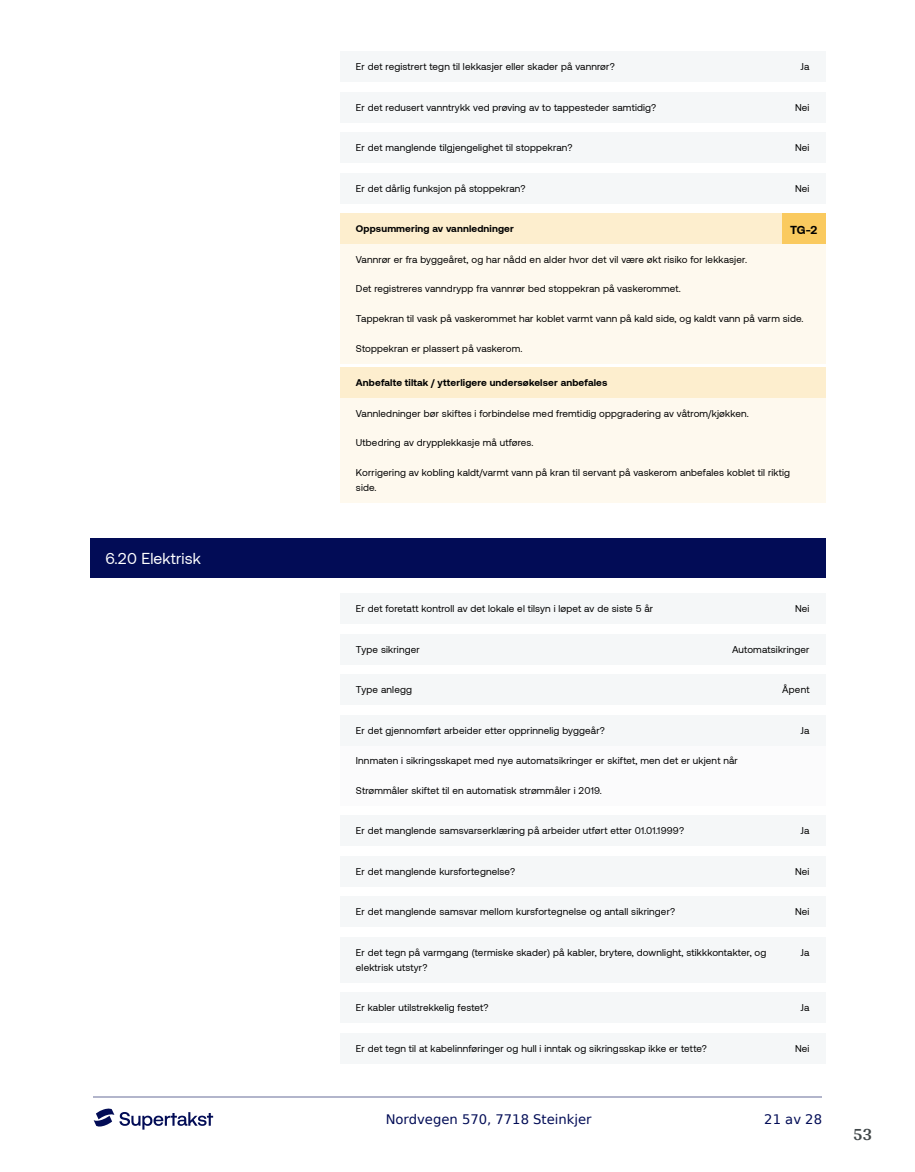
<style>
.page{position:relative;width:915px;height:1172px;background:#fff}
.page>*{position:absolute;margin:0;border:0;box-sizing:border-box;transform-origin:0 0}
.t1{font:700 18px "Arya";color:#414749}
.t2{font:15.75px "Aeonik";letter-spacing:.01em;color:#fff}
.t3{font:13.2px "DejaVu Sans";color:#020c56}
.t4{font:700 11.85px "Aeonik";color:#000}
.t5{font:9.9px/14.9px "Aeonik";letter-spacing:.015em;color:#000}
.t6{font:700 9.9px "Aeonik";letter-spacing:.015em;color:#000}
</style>
<div class="page">
<hr style="left:93px;top:1097px;width:728px;height:1px;background:#b2b5cb">
<svg style="left:94px;top:1108px;width:119px;height:21px"></svg>
<div style="left:89px;top:538px;width:736px;height:40px;background:#020c56"></div>
<div style="left:340px;top:244px;width:485px;height:120px;background:#fef9ee"></div>
<div style="left:340px;top:398px;width:485px;height:105px;background:#fef9ee"></div>
<div style="left:340px;top:745px;width:485px;height:61px;background:#f5f7f8"></div>
<div style="left:340px;top:52px;width:485px;height:30px;background:#f5f7f8"></div>
<div style="left:340px;top:92px;width:485px;height:31px;background:#f5f7f8"></div>
<div style="left:340px;top:133px;width:485px;height:30px;background:#f5f7f8"></div>
<div style="left:340px;top:173px;width:485px;height:31px;background:#f5f7f8"></div>
<div style="left:340px;top:213px;width:485px;height:31px;background:#fdeece"></div>
<div style="left:781px;top:213px;width:44px;height:31px;background:#faca5f"></div>
<div style="left:340px;top:367px;width:485px;height:31px;background:#fdeece"></div>
<div style="left:340px;top:593px;width:485px;height:31px;background:#f5f7f8"></div>
<div style="left:340px;top:634px;width:485px;height:31px;background:#f5f7f8"></div>
<div style="left:340px;top:674px;width:485px;height:31px;background:#f5f7f8"></div>
<div style="left:340px;top:715px;width:485px;height:30px;background:#f5f7f8"></div>
<div style="left:340px;top:816px;width:485px;height:30px;background:#f5f7f8"></div>
<div style="left:340px;top:856px;width:485px;height:31px;background:#f5f7f8"></div>
<div style="left:340px;top:896px;width:485px;height:31px;background:#f5f7f8"></div>
<div style="left:340px;top:937px;width:485px;height:45px;background:#f5f7f8"></div>
<div style="left:340px;top:992px;width:485px;height:31px;background:#f5f7f8"></div>
<div style="left:340px;top:1033px;width:485px;height:30px;background:#f5f7f8"></div>
<h2 class="t2" style="left:105px;top:550px;width:97px">6.20 Elektrisk</h2>
<p class="t5" style="left:356px;top:60px;width:260px">Er det registrert tegn til lekkasjer eller skader på vannrør?</p>
<p class="t5" style="left:800px;top:60px;width:10px">Ja</p>
<p class="t5" style="left:356px;top:100px;width:302px">Er det redusert vanntrykk ved prøving av to tappesteder samtidig?</p>
<p class="t5" style="left:794px;top:100px;width:16px">Nei</p>
<p class="t5" style="left:356px;top:140px;width:218px">Er det manglende tilgjengelighet til stoppekran?</p>
<p class="t5" style="left:794px;top:140px;width:16px">Nei</p>
<p class="t5" style="left:356px;top:181px;width:171px">Er det dårlig funksjon på stoppekran?</p>
<p class="t5" style="left:794px;top:181px;width:16px">Nei</p>
<p class="t6" style="left:356px;top:223px;width:159px">Oppsummering av vannledninger</p>
<p class="t4" style="left:789px;top:223px;width:29px">TG-2</p>
<p class="t5" style="left:356px;top:252px;width:392px">Vannrør er fra byggeåret, og har nådd en alder hvor det vil være økt risiko for lekkasjer.</p>
<p class="t5" style="left:356px;top:282px;width:326px">Det registreres vanndrypp fra vannrør bed stoppekran på vaskerommet.</p>
<p class="t5" style="left:356px;top:311px;width:449px">Tappekran til vask på vaskerommet har koblet varmt vann på kald side, og kaldt vann på varm side.</p>
<p class="t5" style="left:356px;top:341px;width:168px">Stoppekran er plassert på vaskerom.</p>
<p class="t6" style="left:356px;top:377px;width:253px">Anbefalte tiltak / ytterligere undersøkelser anbefales</p>
<p class="t5" style="left:356px;top:406px;width:394px">Vannledninger bør skiftes i forbindelse med fremtidig oppgradering av våtrom/kjøkken.</p>
<p class="t5" style="left:356px;top:436px;width:179px">Utbedring av drypplekkasje må utføres.</p>
<p class="t5" style="left:356px;top:465px;width:435px">Korrigering av kobling kaldt/varmt vann på kran til servant på vaskerom anbefales koblet til riktig side.</p>
<p class="t5" style="left:356px;top:601px;width:299px">Er det foretatt kontroll av det lokale el tilsyn i løpet av de siste 5 år</p>
<p class="t5" style="left:794px;top:601px;width:16px">Nei</p>
<p class="t5" style="left:356px;top:642px;width:65px">Type sikringer</p>
<p class="t5" style="left:731px;top:642px;width:79px">Automatsikringer</p>
<p class="t5" style="left:356px;top:682px;width:57px">Type anlegg</p>
<p class="t5" style="left:782px;top:682px;width:29px">Åpent</p>
<p class="t5" style="left:356px;top:723px;width:250px">Er det gjennomført arbeider etter opprinnelig byggeår?</p>
<p class="t5" style="left:800px;top:723px;width:10px">Ja</p>
<p class="t5" style="left:356px;top:753px;width:383px">Innmaten i sikringsskapet med nye automatsikringer er skiftet, men det er ukjent når</p>
<p class="t5" style="left:356px;top:783px;width:247px">Strømmåler skiftet til en automatisk strømmåler i 2019.</p>
<p class="t5" style="left:356px;top:823px;width:329px">Er det manglende samsvarserklæring på arbeider utført etter 01.01.1999?</p>
<p class="t5" style="left:800px;top:823px;width:10px">Ja</p>
<p class="t5" style="left:356px;top:864px;width:161px">Er det manglende kursfortegnelse?</p>
<p class="t5" style="left:794px;top:864px;width:16px">Nei</p>
<p class="t5" style="left:356px;top:904px;width:321px">Er det manglende samsvar mellom kursfortegnelse og antall sikringer?</p>
<p class="t5" style="left:794px;top:904px;width:16px">Nei</p>
<p class="t5" style="left:356px;top:945px;width:412px">Er det tegn på varmgang (termiske skader) på kabler, brytere, downlight, stikkkontakter, og elektrisk utstyr?</p>
<p class="t5" style="left:800px;top:945px;width:10px">Ja</p>
<p class="t5" style="left:356px;top:1000px;width:134px">Er kabler utilstrekkelig festet?</p>
<p class="t5" style="left:800px;top:1000px;width:10px">Ja</p>
<p class="t5" style="left:356px;top:1041px;width:352px">Er det tegn til at kabelinnføringer og hull i inntak og sikringsskap ikke er tette?</p>
<p class="t5" style="left:794px;top:1041px;width:16px">Nei</p>
<h3 class="t3" style="left:385px;top:1108px;width:207px">Nordvegen 570, 7718 Steinkjer</h3>
<h3 class="t3" style="left:764px;top:1108px;width:59px">21 av 28</h3>
<h1 class="t1" style="left:852px;top:1123px;width:21px">53</h1>
</div>
